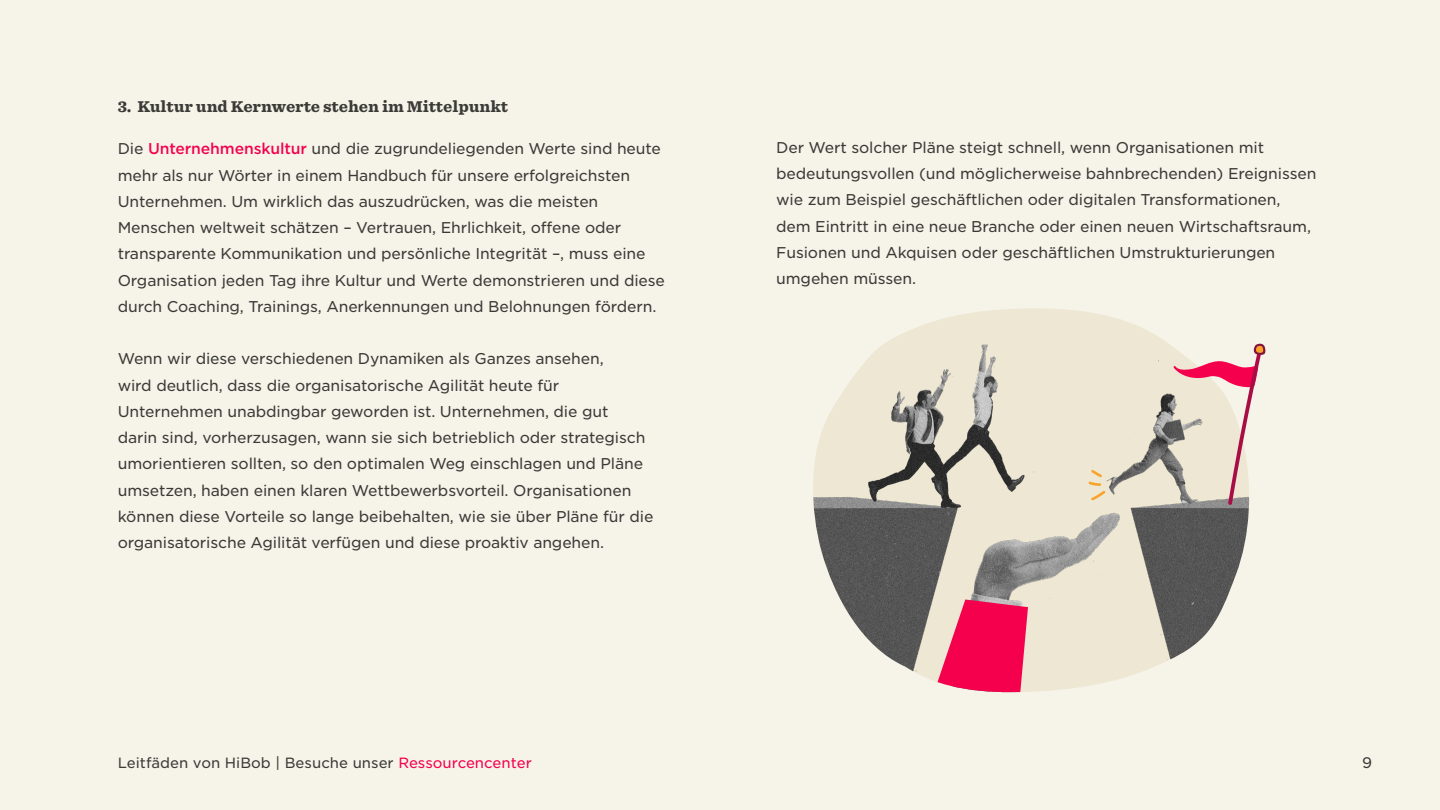
<style>
.page{position:relative;width:1440px;height:810px;background:#f6f3e8}
.page>*{position:absolute;margin:0;border:0;box-sizing:border-box;transform-origin:0 0}
.t1{font:15px/26.2px "Gotham S Sm";letter-spacing:-.01em;color:#3a3a37}
.t2{font:900 15px "Sentinel S Sm";letter-spacing:-.01em;color:#3a3a37}
.t3{font:14.7px "Gotham S Sm";color:#3a3a37}
.t4{font:14.25px "Gotham S Sm";color:#3a3a37}
.s1{font-weight:500;color:#f4004d}
.s2{color:#f4004d}
</style>
<div class="page">
<img style="left:813px;top:308px;width:436px;height:384px">
<svg style="left:922px;top:600px;width:106px;height:93px;background:#ed4c79"></svg>
<svg style="left:1089px;top:470px;width:16px;height:30px"></svg>
<svg style="left:1173px;top:343px;width:92px;height:162px"></svg>
<p class="t2" style="left:118px;top:95px;width:392px">3. Kultur und Kernwerte stehen im Mittelpunkt</p>
<p class="t1" style="left:118px;top:136px;width:549px">Die <span class="s1">Unternehmenskultur</span> und die zugrundeliegenden Werte sind heute mehr als nur Wörter in einem Handbuch für unsere erfolgreichsten Unternehmen. Um wirklich das auszudrücken, was die meisten Menschen weltweit schätzen – Vertrauen, Ehrlichkeit, offene oder transparente Kommunikation und persönliche Integrität ,– muss eine Organisation jeden Tag ihre Kultur und Werte demonstrieren und diese durch Coaching, Trainings, Anerkennungen und Belohnungen fördern.</p>
<p class="t1" style="left:118px;top:346px;width:537px">Wenn wir diese verschiedenen Dynamiken als Ganzes ansehen,<br>wird deutlich, dass die organisatorische Agilität heute für Unternehmen unabdingbar geworden ist. Unternehmen, die gut<br>darin sind, vorherzusagen, wann sie sich betrieblich oder strategisch umorientieren sollten, so den optimalen Weg einschlagen und Pläne umsetzen, haben einen klaren Wettbewerbsvorteil. Organisationen können diese Vorteile so lange beibehalten, wie sie über Pläne für die organisatorische Agilität verfügen und diese proaktiv angehen.</p>
<p class="t4" style="left:118px;top:753px;width:416px">Leitfäden von HiBob | Besuche unser <span class="s2">Ressourcencenter</span></p>
<p class="t1" style="left:776px;top:134px;width:542px">Der Wert solcher Pläne steigt schnell, wenn Organisationen mit bedeutungsvollen (und möglicherweise bahnbrechenden) Ereignissen wie zum Beispiel geschäftlichen oder digitalen Transformationen, dem Eintritt in eine neue Branche oder einen neuen Wirtschaftsraum, Fusionen und Akquisen oder geschäftlichen Umstrukturierungen umgehen müssen.</p>
<p class="t3" style="left:1362px;top:753px;width:12px">9</p>
</div>
